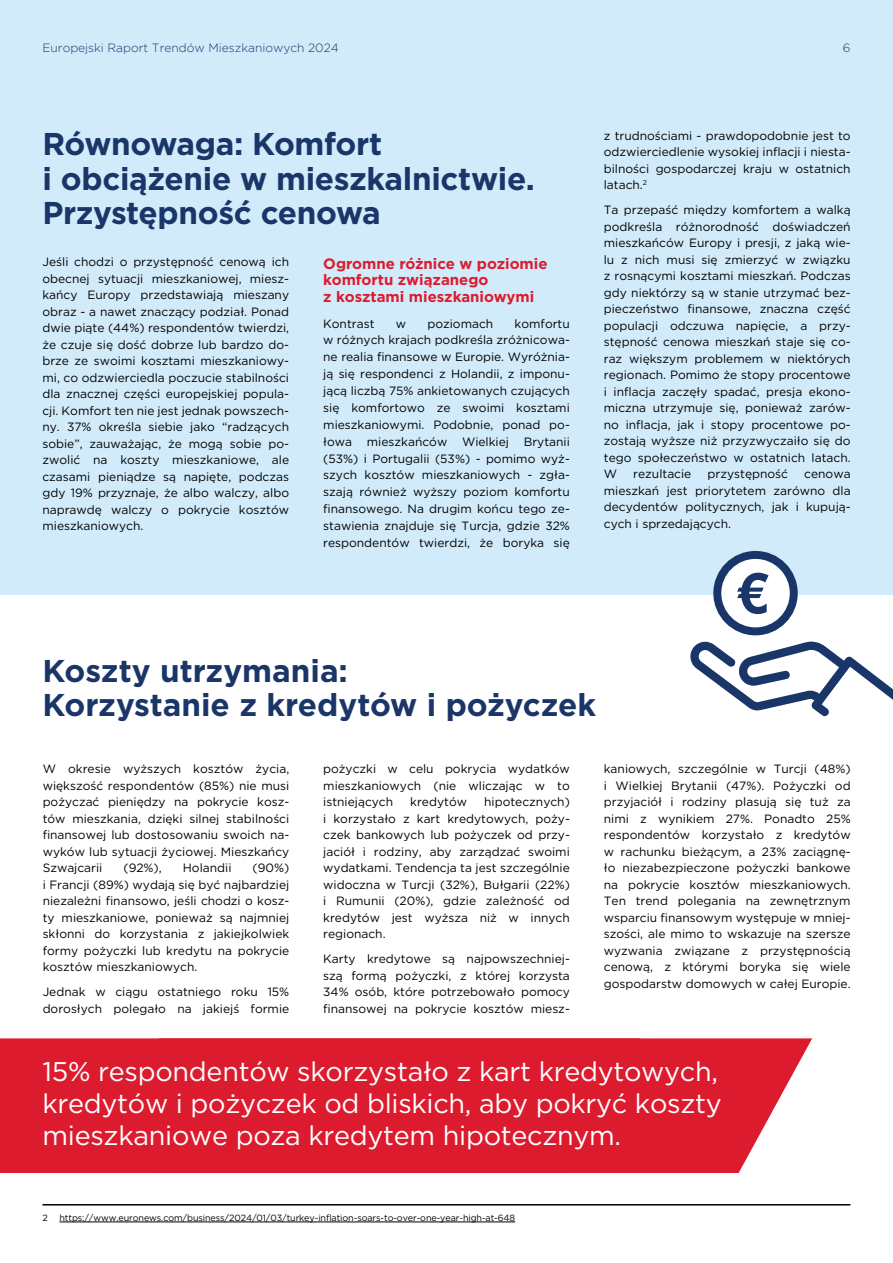
<style>
.page{position:relative;width:893px;height:1263px;background:#fff}
.page>*{position:absolute;margin:0;border:0;box-sizing:border-box;transform-origin:0 0}
.t1{font:700 31.5px/34.5px "Gotham";letter-spacing:-.01em;color:#1a3668}
.t2{font:27px/32.4px "Gotham";letter-spacing:-.01em;color:#fff}
.t3{font:700 15px/16.8px "Gotham";color:#dc1c2e}
.t4{font:12px/16.5px "Gotham";color:#000;text-align:justify}
.t5{font:300 12px "Gotham";color:#1a3668}
.t6{font:9px "Gotham";letter-spacing:-.01em;color:#000}
</style>
<div class="page">
<div style="left:0;top:1038px;width:159px;height:135px;background:#dc1c2e"></div>
<div style="left:159px;top:1038px;width:653px;height:135px;background:#dc1c2e"></div>
<div style="left:0;top:0;width:893px;height:594px;background:#d1ebfa"></div>
<hr style="left:59px;top:1222px;width:456px;height:1px;background:#000">
<hr style="left:42px;top:1204px;width:808px;height:1px;background:#000">
<svg style="left:717px;top:555px;width:77px;height:76px;fill:#fff"></svg>
<div style="left:713px;top:551px;width:85px;height:84px;border:8px solid #1a3668;border-radius:50%"></div>
<svg style="left:737px;top:573px;width:32px;height:41px"></svg>
<svg style="left:690px;top:642px;width:203px;height:74px"></svg>
<p class="t5" style="left:42px;top:40px;width:298px">Europejski Raport Trendów Mieszkaniowych 2024</p>
<p class="t5" style="left:843px;top:40px;width:9px">6</p>
<h1 class="t1" style="left:42px;top:127px;width:494px">Równowaga: Komfort<br>i obciążenie w mieszkalnictwie.<br>Przystępność cenowa</h1>
<p class="t4" style="left:42px;top:253px;width:248px">Jeśli chodzi o przystępność cenową ich obecnej sytuacji mieszkaniowej, miesz&shy;kańcy Europy przedstawiają mieszany obraz - a nawet znaczący podział. Ponad dwie piąte (44%) respondentów twierdzi, że czuje się dość dobrze lub bardzo do&shy;brze ze swoimi kosztami mieszkaniowy&shy;mi, co odzwierciedla poczucie stabilności dla znacznej części europejskiej popula&shy;cji. Komfort ten nie jest jednak powszech&shy;ny. 37% określa siebie jako “radzących sobie”, zauważając, że mogą sobie po&shy;zwolić na koszty mieszkaniowe, ale czasami pieniądze są napięte, podczas gdy 19% przyznaje, że albo walczy, albo naprawdę walczy o pokrycie kosztów mieszkaniowych.</p>
<p class="t3" style="left:323px;top:255px;width:226px">Ogromne różnice w poziomie komfortu związanego<br>z kosztami mieszkaniowymi</p>
<p class="t4" style="left:323px;top:315px;width:53px">Kontrast</p>
<p class="t4" style="left:396px;top:315px;width:12px">w</p>
<p class="t4" style="left:427px;top:315px;width:67px">poziomach</p>
<p class="t4" style="left:323px;top:315px;width:248px;text-indent:191px">komfortu w różnych krajach podkreśla zróżnicowa&shy;ne realia finansowe w Europie. Wyróżnia&shy;ją się respondenci z Holandii, z imponu&shy;jącą liczbą 75% ankietowanych czujących się komfortowo ze swoimi kosztami mieszkaniowymi. Podobnie, ponad po&shy;łowa mieszkańców Wielkiej Brytanii (53%) i Portugalii (53%) - pomimo wyż&shy;szych kosztów mieszkaniowych - zgła&shy;szają również wyższy poziom komfortu finansowego. Na drugim końcu tego ze&shy;stawienia znajduje się Turcja, gdzie 32% respondentów twierdzi, że boryka się</p>
<p class="t4" style="left:604px;top:127px;width:248px">z trudnościami - prawdopodobnie jest to odzwierciedlenie wysokiej inflacji i niesta&shy;bilności gospodarczej kraju w ostatnich latach.<sup>2</sup></p>
<p class="t4" style="left:604px;top:201px;width:248px">Ta przepaść między komfortem a walką podkreśla różnorodność doświadczeń mieszkańców Europy i presji, z jaką wie&shy;lu z nich musi się zmierzyć w związku z rosnącymi kosztami mieszkań. Podczas gdy niektórzy są w stanie utrzymać bez&shy;pieczeństwo finansowe, znaczna część populacji odczuwa napięcie, a przy&shy;stępność cenowa mieszkań staje się co&shy;raz większym problemem w niektórych regionach. Pomimo że stopy procentowe i inflacja zaczęły spadać, presja ekono&shy;miczna utrzymuje się, ponieważ zarów&shy;no inflacja, jak i stopy procentowe po&shy;zostają wyższe niż przyzwyczaiło się do tego społeczeństwo w ostatnich latach.<br>W</p>
<p class="t4" style="left:633px;top:465px;width:60px">rezultacie</p>
<p class="t4" style="left:708px;top:465px;width:82px">przystępność</p>
<p class="t4" style="left:604px;top:465px;width:248px;text-indent:200px">cenowa mieszkań jest priorytetem zarówno dla decydentów politycznych, jak i kupują&shy;cych i sprzedających.</p>
<h1 class="t1" style="left:42px;top:653px;width:555px">Koszty utrzymania:<br>Korzystanie z kredytów i pożyczek</h1>
<p class="t4" style="left:43px;top:760px;width:248px">W okresie wyższych kosztów życia, większość respondentów (85%) nie musi pożyczać pieniędzy na pokrycie kosz&shy;tów mieszkania, dzięki silnej stabilności finansowej lub dostosowaniu swoich na&shy;wyków lub sytuacji życiowej. Mieszkańcy Szwajcarii</p>
<p class="t4" style="left:123px;top:859px;width:40px">(92%),</p>
<p class="t4" style="left:183px;top:859px;width:50px">Holandii</p>
<p class="t4" style="left:43px;top:859px;width:248px;text-indent:210px">(90%) i Francji (89%) wydają się być najbardziej niezależni finansowo, jeśli chodzi o kosz&shy;ty mieszkaniowe, ponieważ są najmniej skłonni do korzystania z jakiejkolwiek formy pożyczki lub kredytu na pokrycie kosztów mieszkaniowych.</p>
<p class="t4" style="left:43px;top:983px;width:248px">Jednak w ciągu ostatniego roku 15% dorosłych polegało na jakiejś formie</p>
<p class="t4" style="left:323px;top:760px;width:248px">pożyczki w celu pokrycia wydatków mieszkaniowych (nie wliczając w to istniejących</p>
<p class="t4" style="left:410px;top:793px;width:58px">kredytów</p>
<p class="t4" style="left:323px;top:793px;width:248px;text-indent:161px">hipotecznych) i korzystało z kart kredytowych, poży&shy;czek bankowych lub pożyczek od przy&shy;jaciół i rodziny, aby zarządzać swoimi wydatkami. Tendencja ta jest szczególnie widoczna w Turcji (32%), Bułgarii (22%) i Rumunii (20%), gdzie zależność od kredytów jest wyższa niż w innych regionach.</p>
<p class="t4" style="left:323px;top:950px;width:248px">Karty kredytowe są najpowszechniej&shy;szą formą pożyczki, z której korzysta 34% osób, które potrzebowało pomocy finansowej na pokrycie kosztów miesz-</p>
<p class="t4" style="left:604px;top:760px;width:248px">kaniowych, szczególnie w Turcji (48%) i Wielkiej Brytanii (47%). Pożyczki od przyjaciół i rodziny plasują się tuż za nimi z wynikiem 27%. Ponadto 25% respondentów korzystało z kredytów w rachunku bieżącym, a 23% zaciągnę&shy;ło niezabezpieczone pożyczki bankowe na pokrycie kosztów mieszkaniowych.<br>Ten trend polegania na zewnętrznym wsparciu finansowym występuje w mniej&shy;szości, ale mimo to wskazuje na szersze wyzwania związane z przystępnością cenową, z którymi boryka się wiele gospodarstw domowych w całej Europie.</p>
<h2 class="t2" style="left:42px;top:1054px;width:681px">15% respondentów skorzystało z kart kredytowych, kredytów i pożyczek od bliskich, aby pokryć koszty mieszkaniowe poza kredytem hipotecznym.</h2>
<p class="t6" style="left:42px;top:1212px;width:7px">2</p>
<p class="t6" style="left:59px;top:1212px;width:457px">https://www.euronews.com/business/2024/01/03/turkey-inflation-soars-to-over-one-year-high-at-648</p>
</div>
